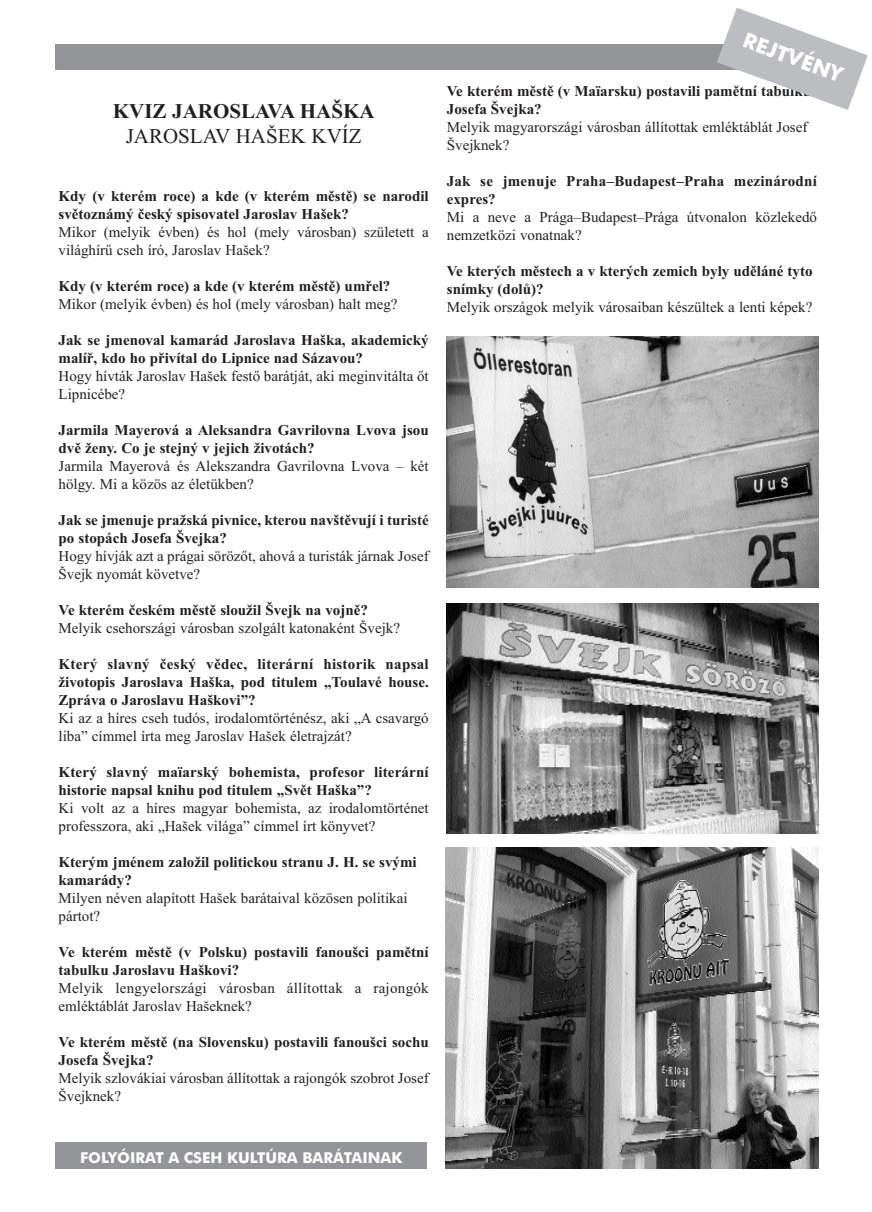
<style>
.page{position:relative;width:872px;height:1212px;background:#fff}
.page>*{position:absolute;margin:0;border:0;box-sizing:border-box;transform-origin:0 0}
.t1{font:700 21px "Times New Roman";color:#231f20}
.t2{font:21px "Times New Roman";color:#231f20}
.t3{font:21px "Futura Md HU Bold";color:#fff}
.t4{font:700 15px/18px "Times New Roman";color:#231f20}
.t5{font:15px/18px "Times New Roman";color:#231f20}
.t6{font:15px/18px "Times New Roman";letter-spacing:.02em;color:#231f20}
.t7{font:15px "Futura Md HU Bold";color:#fff}
</style>
<div class="page">
<div style="left:55px;top:45px;width:761px;height:25px;background:#939598"></div>
<div style="left:55px;top:1143px;width:372px;height:26px;background:#939598"></div>
<svg style="left:717px;top:8px;width:150px;height:102px"></svg>
<img style="left:446px;top:337px;width:372px;height:251px">
<img style="left:445px;top:848px;width:373px;height:320px">
<img style="left:446px;top:603px;width:372px;height:230px">
<h1 class="t1" style="left:113px;top:99px;width:263px">KVIZ JAROSLAVA HAŠKA</h1>
<h1 class="t2" style="left:126px;top:124px;width:237px">JAROSLAV HAŠEK KVÍZ</h1>
<p class="t4" style="left:59px;top:186px;width:372px">Kdy (v kterém roce) a kde (v kterém městě) se narodil světoznámý český spisovatel Jaroslav Hašek?</p>
<p class="t5" style="left:59px;top:222px;width:372px">Mikor (melyik évben) és hol (mely városban) született a világhírű cseh író, Jaroslav Hašek?</p>
<p class="t4" style="left:59px;top:276px;width:333px">Kdy (v kterém roce) a kde (v kterém městě) umřel?</p>
<p class="t5" style="left:59px;top:294px;width:340px">Mikor (melyik évben) és hol (mely városban) halt meg?</p>
<p class="t4" style="left:59px;top:330px;width:372px">Jak se jmenoval kamarád Jaroslava Haška, akademický malíř, kdo ho přivítal do Lipnice nad Sázavou?</p>
<p class="t5" style="left:59px;top:366px;width:372px">Hogy hívták Jaroslav Hašek festő barátját, aki meginvitálta őt<br>Lipnicébe?</p>
<p class="t4" style="left:59px;top:420px;width:372px">Jarmila Mayerová a Aleksandra Gavrilovna Lvova jsou dvě ženy. Co je stejný v jejich životách?</p>
<p class="t5" style="left:59px;top:456px;width:372px">Jarmila Mayerová és Alekszandra Gavrilovna Lvova – két hölgy. Mi a közös az életükben?</p>
<p class="t4" style="left:59px;top:510px;width:372px">Jak se jmenuje pražská pivnice, kterou navštěvují i turisté po stopách Josefa Švejka?</p>
<p class="t5" style="left:59px;top:546px;width:372px">Hogy hívják azt a prágai sörözőt, ahová a turisták járnak Josef<br>Švejk nyomát követve?</p>
<p class="t4" style="left:59px;top:600px;width:311px">Ve kterém českém městě sloužil Švejk na vojně?</p>
<p class="t5" style="left:59px;top:618px;width:343px">Melyik csehországi városban szolgált katonaként Švejk?</p>
<p class="t4" style="left:59px;top:654px;width:372px;text-align:justify">Který slavný český vědec, literární historik napsal životopis Jaroslava Haška, pod titulem „Toulavé house.<br>Zpráva o Jaroslavu Haškovi”?</p>
<p class="t5" style="left:59px;top:708px;width:372px">Ki az a híres cseh tudós, irodalomtörténész, aki „A csavargó liba” címmel írta meg Jaroslav Hašek életrajzát?</p>
<p class="t4" style="left:59px;top:762px;width:372px">Který slavný maïarský bohemista, profesor literární historie napsal knihu pod titulem „Svět Haška”?</p>
<p class="t5" style="left:59px;top:798px;width:372px">Ki volt az a híres magyar bohemista, az irodalomtörténet professzora, aki „Hašek világa” címmel írt könyvet?</p>
<p class="t4" style="left:59px;top:852px;width:359px">Kterým jménem založil politickou stranu J. H. se svými kamarády?</p>
<p class="t5" style="left:59px;top:888px;width:350px">Milyen néven alapított Hašek barátaival közösen politikai pártot?</p>
<p class="t4" style="left:59px;top:942px;width:372px">Ve kterém městě (v Polsku) postavili fanoušci pamětní tabulku Jaroslavu Haškovi?</p>
<p class="t6" style="left:59px;top:978px;width:372px">Melyik lengyelországi városban állítottak a rajongók emléktáblát Jaroslav Hašeknek?</p>
<p class="t4" style="left:59px;top:1032px;width:372px">Ve kterém městě (na Slovensku) postavili fanoušci sochu<br>Josefa Švejka?</p>
<p class="t5" style="left:59px;top:1068px;width:372px">Melyik szlovákiai városban állítottak a rajongók szobrot Josef<br>Švejknek?</p>
<h1 class="t3" style="left:748px;top:28px;width:106px;rotate:20deg">REJTVÉNY</h1>
<p class="t4" style="left:447px;top:82px;width:366px">Ve kterém městě (v Maïarsku) postavili pamětní tabulku<br>Josefa Švejka?</p>
<p class="t5" style="left:447px;top:118px;width:362px">Melyik magyarországi városban állítottak emléktáblát Josef<br>Švejknek?</p>
<p class="t4" style="left:447px;top:172px;width:372px">Jak se jmenuje Praha–Budapest–Praha mezinárodní expres?</p>
<p class="t5" style="left:447px;top:208px;width:372px">Mi a neve a Prága–Budapest–Prága útvonalon közlekedő nemzetközi vonatnak?</p>
<p class="t4" style="left:447px;top:262px;width:367px">Ve kterých městech a v kterých zemich byly uděláné tyto snímky (dolů)?</p>
<p class="t5" style="left:447px;top:298px;width:367px">Melyik országok melyik városaiban készültek a lenti képek?</p>
<p class="t7" style="left:80px;top:1149px;width:323px">FOLYÓIRAT A CSEH KULTÚRA BARÁTAINAK</p>
</div>
